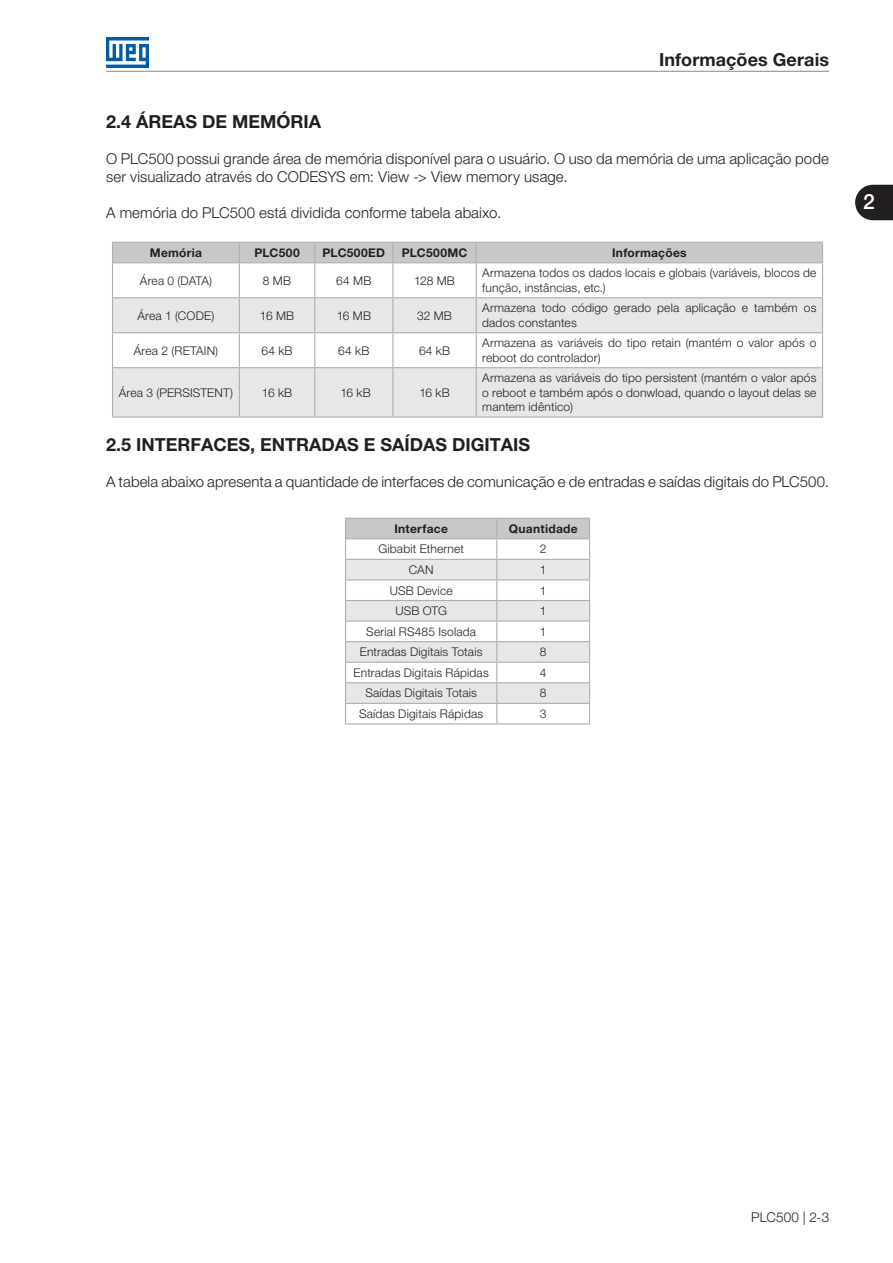
<style>
.page{position:relative;width:893px;height:1263px;background:#fff}
.page>*{position:absolute;margin:0;border:0;box-sizing:border-box;transform-origin:0 0}
.t1{font:500 21px "Helvetica Neue LT Pro";color:#fff}
.t2{font:700 18px "Helvetica Neue LT Pro";color:#231f20}
.Texto{font:300 15px/18px "Helvetica Neue LT Pro";letter-spacing:.005em;color:#231f20}
.t3{font:300 13.5px "Helvetica Neue LT Pro";letter-spacing:.005em;color:#231f20}
.Miolo_-_Justificado{font:300 12px/14.4px "Helvetica Neue LT Pro";letter-spacing:.015em;color:#231f20}
.Miolo_-_Centro{font:300 12px "Helvetica Neue LT Pro";letter-spacing:.015em;color:#231f20}
.Cabeçalho_-_Centro{font:700 12px "Helvetica Neue LT Pro";letter-spacing:.02em;color:#231f20}
.Miolo_-_Centro-2{font:300 12px "Helvetica Neue LT Pro";letter-spacing:-.005em;color:#231f20}
</style>
<div class="page">
<hr style="left:106px;top:71px;width:723px;height:1px;background:#939598">
<img style="left:106px;top:38px;width:43px;height:29px">
<svg style="left:855px;top:185px;width:38px;height:35px"></svg>
<svg style="left:113px;top:263px;width:709px;height:34px"></svg>
<svg style="left:113px;top:298px;width:709px;height:118px;fill:#e6e7e9"></svg>
<div style="left:112px;top:242px;width:711px;height:20px;background:#c7c8ca"></div>
<hr style="left:112px;top:262px;width:127px;height:1px;background:#adaeb2">
<hr style="left:112px;top:263px;width:1px;height:34px;background:#adaeb2">
<hr style="left:239px;top:262px;width:76px;height:1px;background:#adaeb2">
<hr style="left:239px;top:263px;width:1px;height:34px;background:#adaeb2">
<hr style="left:315px;top:262px;width:78px;height:1px;background:#adaeb2">
<hr style="left:314px;top:263px;width:1px;height:34px;background:#adaeb2">
<hr style="left:393px;top:262px;width:83px;height:1px;background:#adaeb2">
<hr style="left:392px;top:263px;width:1px;height:34px;background:#adaeb2">
<hr style="left:476px;top:262px;width:347px;height:1px;background:#adaeb2">
<hr style="left:476px;top:263px;width:1px;height:34px;background:#adaeb2">
<hr style="left:822px;top:263px;width:1px;height:34px;background:#adaeb2">
<hr style="left:112px;top:297px;width:127px;height:1px;background:#adaeb2">
<hr style="left:112px;top:298px;width:1px;height:34px;background:#adaeb2">
<hr style="left:239px;top:297px;width:76px;height:1px;background:#adaeb2">
<hr style="left:239px;top:298px;width:1px;height:34px;background:#adaeb2">
<hr style="left:315px;top:297px;width:78px;height:1px;background:#adaeb2">
<hr style="left:314px;top:298px;width:1px;height:34px;background:#adaeb2">
<hr style="left:393px;top:297px;width:83px;height:1px;background:#adaeb2">
<hr style="left:392px;top:298px;width:1px;height:34px;background:#adaeb2">
<hr style="left:476px;top:297px;width:347px;height:1px;background:#adaeb2">
<hr style="left:476px;top:298px;width:1px;height:34px;background:#adaeb2">
<hr style="left:822px;top:298px;width:1px;height:34px;background:#adaeb2">
<hr style="left:112px;top:332px;width:127px;height:1px;background:#adaeb2">
<hr style="left:112px;top:333px;width:1px;height:34px;background:#adaeb2">
<hr style="left:239px;top:332px;width:76px;height:1px;background:#adaeb2">
<hr style="left:239px;top:333px;width:1px;height:34px;background:#adaeb2">
<hr style="left:315px;top:332px;width:78px;height:1px;background:#adaeb2">
<hr style="left:314px;top:333px;width:1px;height:34px;background:#adaeb2">
<hr style="left:393px;top:332px;width:83px;height:1px;background:#adaeb2">
<hr style="left:392px;top:333px;width:1px;height:34px;background:#adaeb2">
<hr style="left:476px;top:332px;width:347px;height:1px;background:#adaeb2">
<hr style="left:476px;top:333px;width:1px;height:34px;background:#adaeb2">
<hr style="left:822px;top:333px;width:1px;height:34px;background:#adaeb2">
<hr style="left:112px;top:367px;width:127px;height:1px;background:#adaeb2">
<hr style="left:112px;top:368px;width:1px;height:48px;background:#adaeb2">
<hr style="left:239px;top:367px;width:76px;height:1px;background:#adaeb2">
<hr style="left:239px;top:368px;width:1px;height:48px;background:#adaeb2">
<hr style="left:315px;top:367px;width:78px;height:1px;background:#adaeb2">
<hr style="left:314px;top:368px;width:1px;height:48px;background:#adaeb2">
<hr style="left:393px;top:367px;width:83px;height:1px;background:#adaeb2">
<hr style="left:392px;top:368px;width:1px;height:48px;background:#adaeb2">
<hr style="left:476px;top:367px;width:347px;height:1px;background:#adaeb2">
<hr style="left:476px;top:368px;width:1px;height:48px;background:#adaeb2">
<hr style="left:822px;top:368px;width:1px;height:48px;background:#adaeb2">
<hr style="left:112px;top:416px;width:127px;height:2px;background:#adaeb2">
<hr style="left:239px;top:416px;width:76px;height:2px;background:#adaeb2">
<hr style="left:315px;top:416px;width:78px;height:2px;background:#adaeb2">
<hr style="left:393px;top:416px;width:83px;height:2px;background:#adaeb2">
<hr style="left:476px;top:416px;width:347px;height:2px;background:#adaeb2">
<svg style="left:345px;top:518px;width:245px;height:205px"></svg>
<hr style="left:345px;top:723px;width:152px;height:1px;background:#adaeb2">
<hr style="left:497px;top:723px;width:93px;height:1px;background:#adaeb2">
<h2 class="t2" style="left:659px;top:48px;width:172px">Informações Gerais</h2>
<p class="t2" style="left:106px;top:110px;width:216px">2.4 ÁREAS DE MEMÓRIA</p>
<p class="Texto" style="left:106px;top:149px;width:724px">O PLC500 possui grande área de memória disponível para o usuário. O uso da memória de uma aplicação pode ser visualizado através do CODESYS em: View -&gt; View memory usage.</p>
<p class="Texto" style="left:106px;top:203px;width:397px">A memória do PLC500 está dividida conforme tabela abaixo.</p>
<p class="Cabeçalho_-_Centro" style="left:150px;top:245px;width:54px">Memória</p>
<p class="Cabeçalho_-_Centro" style="left:254px;top:245px;width:47px">PLC500</p>
<p class="Cabeçalho_-_Centro" style="left:322px;top:245px;width:64px">PLC500ED</p>
<p class="Cabeçalho_-_Centro" style="left:402px;top:245px;width:67px">PLC500MC</p>
<p class="Cabeçalho_-_Centro" style="left:612px;top:245px;width:76px">Informações</p>
<p class="Miolo_-_Centro-2" style="left:140px;top:273px;width:74px">Área 0 (DATA)</p>
<p class="Miolo_-_Centro" style="left:263px;top:273px;width:30px">8 MB</p>
<p class="Miolo_-_Centro" style="left:336px;top:273px;width:37px">64 MB</p>
<p class="Miolo_-_Centro" style="left:414px;top:273px;width:42px">128 MB</p>
<p class="Miolo_-_Justificado" style="left:482px;top:266px;width:336px">Armazena todos os dados locais e globais (variáveis, blocos de função, instâncias, etc.)</p>
<p class="Miolo_-_Centro" style="left:137px;top:308px;width:79px">Área 1 (CODE)</p>
<p class="Miolo_-_Centro" style="left:260px;top:308px;width:36px">16 MB</p>
<p class="Miolo_-_Centro" style="left:337px;top:308px;width:36px">16 MB</p>
<p class="Miolo_-_Centro" style="left:417px;top:308px;width:36px">32 MB</p>
<p class="Miolo_-_Justificado" style="left:482px;top:301px;width:336px">Armazena todo código gerado pela aplicação e também os dados constantes</p>
<p class="Miolo_-_Centro" style="left:134px;top:343px;width:86px">Área 2 (RETAIN)</p>
<p class="Miolo_-_Centro" style="left:261px;top:343px;width:33px">64 kB</p>
<p class="Miolo_-_Centro" style="left:338px;top:343px;width:33px">64 kB</p>
<p class="Miolo_-_Centro" style="left:419px;top:343px;width:33px">64 kB</p>
<p class="Miolo_-_Justificado" style="left:482px;top:336px;width:336px">Armazena as variáveis do tipo retain (mantém o valor após o reboot do controlador)</p>
<p class="Miolo_-_Centro" style="left:119px;top:385px;width:116px">Área 3 (PERSISTENT)</p>
<p class="Miolo_-_Centro" style="left:262px;top:385px;width:32px">16 kB</p>
<p class="Miolo_-_Centro" style="left:340px;top:385px;width:32px">16 kB</p>
<p class="Miolo_-_Centro" style="left:419px;top:385px;width:32px">16 kB</p>
<p class="Miolo_-_Justificado" style="left:482px;top:371px;width:336px;text-align:justify">Armazena as variáveis do tipo persistent (mantém o valor após o reboot e também após o donwload, quando o layout delas se mantem idêntico)</p>
<p class="t2" style="left:106px;top:433px;width:425px">2.5 INTERFACES, ENTRADAS E SAÍDAS DIGITAIS</p>
<p class="Texto" style="left:106px;top:473px;width:724px">A tabela abaixo apresenta a quantidade de interfaces de comunicação e de entradas e saídas digitais do PLC500.</p>
<p class="Cabeçalho_-_Centro" style="left:394px;top:521px;width:55px">Interface</p>
<p class="Cabeçalho_-_Centro" style="left:509px;top:521px;width:70px">Quantidade</p>
<p class="Miolo_-_Centro" style="left:378px;top:542px;width:87px">Gibabit Ethernet</p>
<p class="Miolo_-_Centro" style="left:540px;top:542px;width:8px">2</p>
<p class="Miolo_-_Centro" style="left:409px;top:562px;width:26px">CAN</p>
<p class="Miolo_-_Centro" style="left:540px;top:562px;width:8px">1</p>
<p class="Miolo_-_Centro" style="left:390px;top:583px;width:64px">USB Device</p>
<p class="Miolo_-_Centro" style="left:540px;top:583px;width:8px">1</p>
<p class="Miolo_-_Centro" style="left:395px;top:603px;width:53px">USB OTG</p>
<p class="Miolo_-_Centro" style="left:540px;top:603px;width:8px">1</p>
<p class="Miolo_-_Centro" style="left:366px;top:624px;width:111px">Serial RS485 Isolada</p>
<p class="Miolo_-_Centro" style="left:540px;top:624px;width:8px">1</p>
<p class="Miolo_-_Centro" style="left:360px;top:645px;width:124px">Entradas Digitais Totais</p>
<p class="Miolo_-_Centro" style="left:540px;top:645px;width:8px">8</p>
<p class="Miolo_-_Centro" style="left:354px;top:665px;width:137px">Entradas Digitais Rápidas</p>
<p class="Miolo_-_Centro" style="left:540px;top:665px;width:8px">4</p>
<p class="Miolo_-_Centro" style="left:365px;top:686px;width:113px">Saídas Digitais Totais</p>
<p class="Miolo_-_Centro" style="left:540px;top:686px;width:8px">8</p>
<p class="Miolo_-_Centro" style="left:359px;top:706px;width:126px">Saídas Digitais Rápidas</p>
<p class="Miolo_-_Centro" style="left:540px;top:706px;width:8px">3</p>
<h1 class="t1" style="left:863px;top:189px;width:13px">2</h1>
<p class="t3" style="left:751px;top:1208px;width:79px">PLC500 | 2-3</p>
</div>
